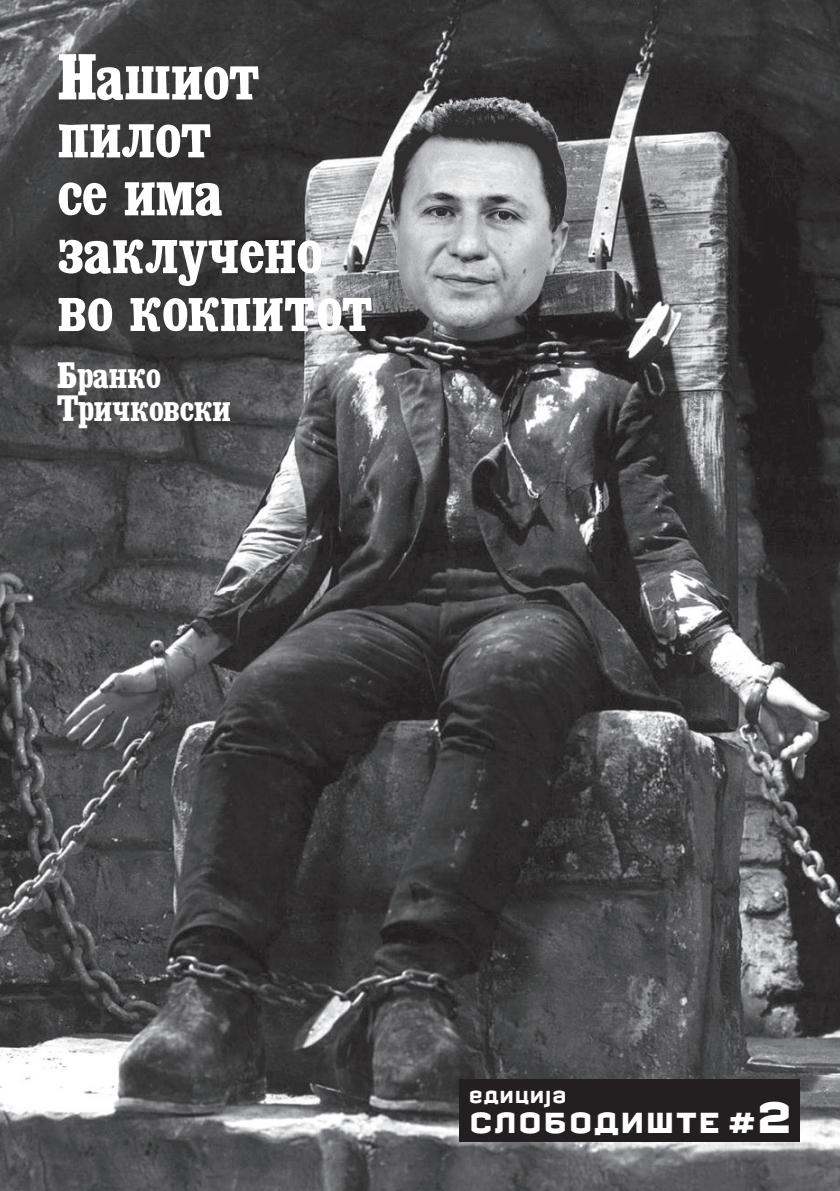
<style>
.page{position:relative;width:840px;height:1191px;background:#fff}
.page>*{position:absolute;margin:0;border:0;box-sizing:border-box;transform-origin:0 0}
.t1{font:63.4px/57.8px "Gomorrah mk";color:#fff}
.t2{font:36.2px/33px "Gomorrah mk";color:#fff}
.t3{font:31px "micronica";color:#fff}
.t4{font:18.6px "micronica";color:#fff}
.s1{font-size:46.6px}
</style>
<div class="page">
<img style="left:0;top:17px;width:839px;height:1157px">
<svg style="left:0;top:1174px;width:757px;height:17px;background:#555558"></svg>
<hr style="left:757px;top:1150px;width:2px;height:41px;background:#231f20">
<svg style="left:0;top:0;width:839px;height:17px;background:#404041"></svg>
<div style="left:758px;top:1174px;width:81px;height:17px;background:linear-gradient(to right,#535355,#6b6b6f)"></div>
<div style="left:459px;top:1079px;width:340px;height:63px;background:#231f20"></div>
<p class="t1" style="left:58px;top:46px;width:317px">Нашиот пилот<br>се има заклучено во кокпитот</p>
<p class="t2" style="left:57px;top:357px;width:175px">Бранко<br>Тричковски</p>
<p class="t4" style="left:468px;top:1085px;width:100px">едиција</p>
<p class="t3" style="left:468px;top:1102px;width:326px">СЛОБОДИШТЕ #<span class="s1">2</span></p>
</div>
